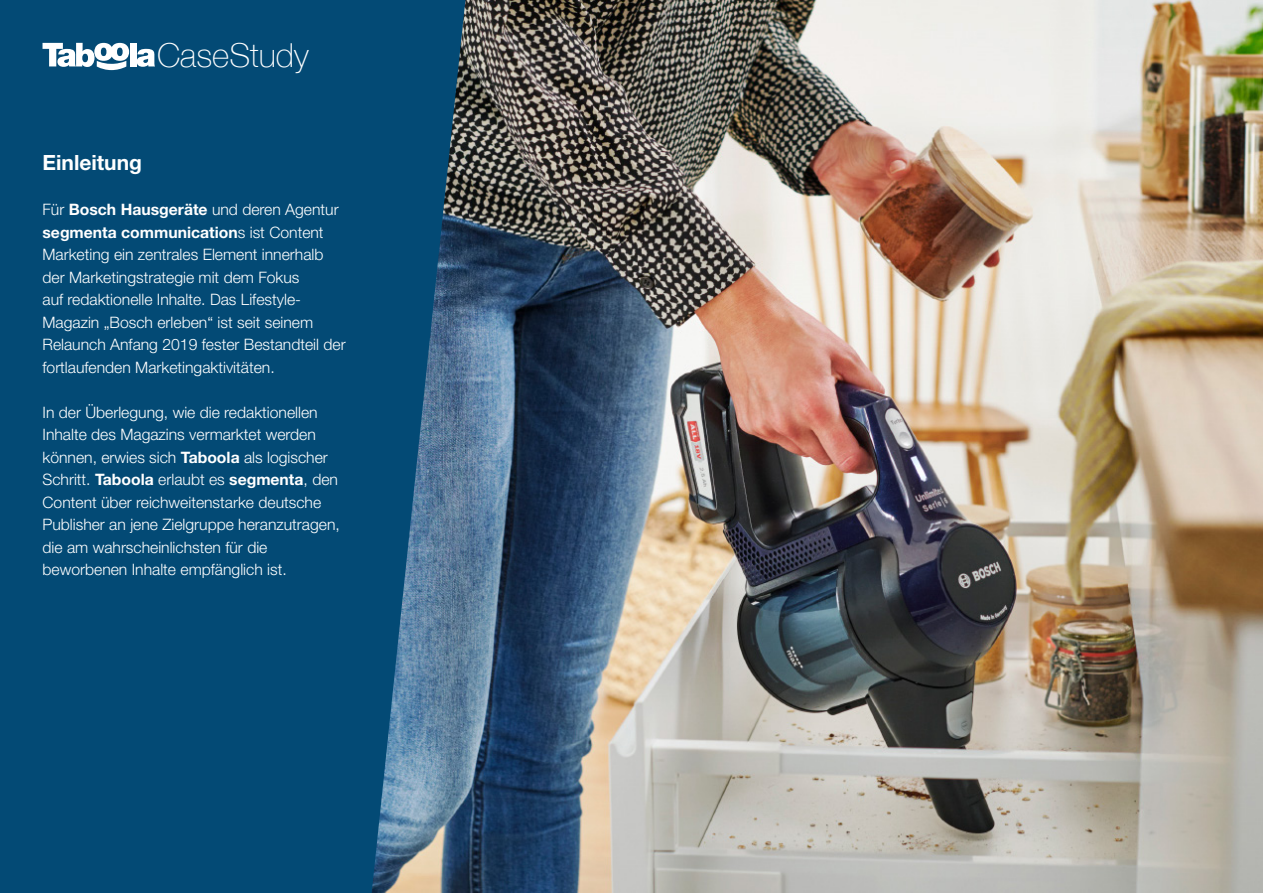
<style>
.page{position:relative;width:1263px;height:893px;background:#fff}
.page>*{position:absolute;margin:0;border:0;box-sizing:border-box;transform-origin:0 0}
.t1{font:100 33px "Helvetica Neue";color:#fff}
.t2{font:700 21px "Helvetica Neue LT Std";color:#fff}
.t3{font:300 15.75px/22.5px "Helvetica Neue LT Std";color:#fff}
.s1{font-weight:700}
</style>
<div class="page">
<img style="left:465px;top:0;width:798px;height:892px">
<svg style="left:0;top:0;width:465px;height:893px;background:#0c4f78"></svg>
<div style="left:130px;top:43px;width:6px;height:23px;background:#fff"></div>
<svg style="left:137px;top:49px;width:18px;height:18px"></svg>
<svg style="left:43px;top:43px;width:86px;height:27px"></svg>
<h1 class="t1" style="left:157px;top:30px;width:153px">CaseStudy</h1>
<h2 class="t2" style="left:43px;top:150px;width:101px">Einleitung</h2>
<p class="t3" style="left:43px;top:198px;width:305px">Für <span class="s1">Bosch Hausgeräte</span> und deren Agentur <span class="s1">segmenta communication</span>s ist Content Marketing ein zentrales Element innerhalb der Marketingstrategie mit dem Fokus<br>auf redaktionelle Inhalte. Das Lifestyle-Magazin „Bosch erleben“ ist seit seinem Relaunch Anfang 2019 fester Bestandteil der fortlaufenden Marketingaktivitäten.</p>
<p class="t3" style="left:43px;top:401px;width:299px">In der Überlegung, wie die redaktionellen Inhalte des Magazins vermarktet werden können, erwies sich <span class="s1">Taboola</span> als logischer Schritt. <span class="s1">Taboola</span> erlaubt es <span class="s1">segmenta</span>, den Content über reichweitenstarke deutsche Publisher an jene Zielgruppe heranzutragen, die am wahrscheinlichsten für die beworbenen Inhalte empfänglich ist.</p>
</div>
